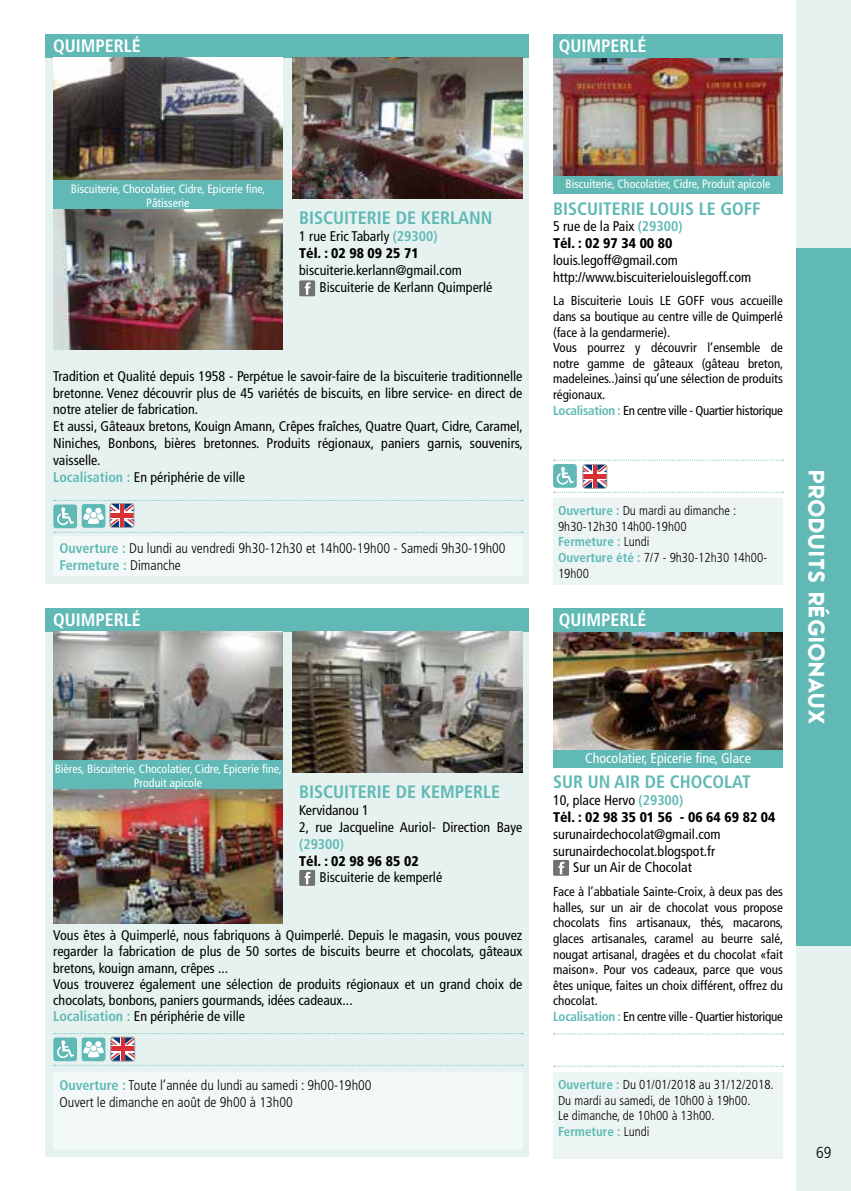
<style>
.page{position:relative;width:851px;height:1191px;background:#fff}
.page>*{position:absolute;margin:0;border:0;box-sizing:border-box;transform-origin:0 0}
.t1{font:900 22px "Zeronero";letter-spacing:.03em;color:#fff}
.t2{font:700 condensed 18px "Frutiger";color:#60b9b5}
.t3{font:700 condensed 18px "Frutiger";color:#fff}
.t4{font:300 condensed 16px "Frutiger";color:#000}
.t5{font:condensed 14px/16.8px "Frutiger";color:#000}
.t6{font:300 condensed 14px/16.8px "Frutiger";color:#000}
.t7{font:900 condensed 14px/16.8px "Frutiger";color:#000}
.t8{font:condensed 14px "Frutiger";color:#fff}
.t9{font:700 condensed 14px "Frutiger";color:#60b9b5}
.t10{font:condensed 13px/15.6px "Frutiger";color:#000}
.t11{font:300 condensed 13px/15.6px "Frutiger";color:#000}
.t12{font:condensed 12px/14.4px "Frutiger";color:#fff;text-align:center}
.s1{font-weight:700;color:#60b9b5}
.s2{font-weight:900}
.s3{font-weight:400}
</style>
<div class="page">
<div style="left:796px;top:0;width:54px;height:1191px;background:#e6f2f0"></div>
<div style="left:796px;top:248px;width:54px;height:698px;background:#60b9b5"></div>
<div style="left:45px;top:39px;width:484px;height:545px;background:#e6f2f0"></div>
<div style="left:53px;top:536px;width:469px;height:39px;background:#f3f9f8"></div>
<div style="left:45px;top:34px;width:484px;height:24px;background:#60b9b5"></div>
<img style="left:53px;top:58px;width:230px;height:123px">
<img style="left:53px;top:209px;width:230px;height:140px">
<img style="left:292px;top:58px;width:230px;height:140px">
<div style="left:299px;top:280px;width:16px;height:16px;background:#707172"></div>
<svg style="left:304px;top:282px;width:6px;height:13px"></svg>
<img style="left:553px;top:58px;width:229px;height:118px">
<div style="left:553px;top:176px;width:229px;height:18px;background:#60b9b5"></div>
<div style="left:553px;top:34px;width:229px;height:24px;background:#60b9b5"></div>
<div style="left:553px;top:498px;width:229px;height:86px;background:#ecf5f4"></div>
<svg style="left:553px;top:459px;width:230px;height:34px"></svg>
<div style="left:45px;top:613px;width:484px;height:544px;background:#e6f2f0"></div>
<div style="left:53px;top:1072px;width:469px;height:77px;background:#f3f9f8"></div>
<div style="left:45px;top:608px;width:484px;height:23px;background:#60b9b5"></div>
<img style="left:53px;top:631px;width:230px;height:129px">
<img style="left:53px;top:789px;width:230px;height:134px">
<img style="left:292px;top:631px;width:230px;height:141px">
<div style="left:299px;top:870px;width:16px;height:16px;background:#707172"></div>
<svg style="left:304px;top:872px;width:6px;height:12px"></svg>
<svg style="left:53px;top:1037px;width:24px;height:24px"></svg>
<img style="left:553px;top:631px;width:229px;height:118px">
<div style="left:553px;top:749px;width:229px;height:18px;background:#60b9b5"></div>
<div style="left:553px;top:608px;width:229px;height:23px;background:#60b9b5"></div>
<div style="left:553px;top:1072px;width:229px;height:86px;background:#ecf5f4"></div>
<svg style="left:553px;top:1033px;width:230px;height:1px"></svg>
<svg style="left:553px;top:1065px;width:230px;height:1px"></svg>
<div style="left:553px;top:860px;width:16px;height:15px;background:#707172"></div>
<svg style="left:558px;top:861px;width:6px;height:13px"></svg>
<svg style="left:53px;top:504px;width:24px;height:24px"></svg>
<div style="left:53px;top:181px;width:230px;height:28px;background:#60b9b5"></div>
<div style="left:53px;top:760px;width:230px;height:29px;background:#60b9b5"></div>
<svg style="left:54px;top:500px;width:469px;height:33px"></svg>
<svg style="left:54px;top:1033px;width:469px;height:32px"></svg>
<p class="t3" style="left:53px;top:35px;width:89px">QUIMPERLÉ</p>
<p class="t3" style="left:558px;top:35px;width:89px">QUIMPERLÉ</p>
<p class="t12" style="left:71px;top:181px;width:196px">Biscuiterie, Chocolatier, Cidre, Epicerie fine,<br>Pâtisserie</p>
<p class="t2" style="left:299px;top:207px;width:195px">BISCUITERIE DE KERLANN</p>
<p class="t5" style="left:299px;top:228px;width:140px">1 rue Eric Tabarly <span class="s1">(29300)<br></span><span class="s2">Tél. : 02 98 09 25 71</span></p>
<p class="t5" style="left:319px;top:261px;width:174px;text-indent:-20px">biscuiterie.kerlann@gmail.com<br>Biscuiterie de Kerlann Quimperlé</p>
<p class="t5" style="left:53px;top:367px;width:471px">Tradition et Qualité depuis 1958 - Perpétue le savoir-faire de la biscuiterie traditionnelle bretonne. Venez découvrir plus de 45 variétés de biscuits, en libre service- en direct de notre atelier de fabrication.<br>Et aussi, Gâteaux bretons, Kouign Amann, Crêpes fraîches, Quatre Quart, Cidre, Caramel, Niniches, Bonbons, bières bretonnes. Produits régionaux, paniers garnis, souvenirs, vaisselle.<br><span class="s1">Localisation :</span> En périphérie de ville</p>
<p class="t6" style="left:60px;top:540px;width:447px"><span class="s1">Ouverture :</span> Du lundi au vendredi 9h30-12h30 et 14h00-19h00 - Samedi 9h30-19h00<br><span class="s1">Fermeture :</span> Dimanche</p>
<p class="t3" style="left:53px;top:609px;width:89px">QUIMPERLÉ</p>
<p class="t12" style="left:55px;top:761px;width:228px">Bières, Biscuiterie, Chocolatier, Cidre, Epicerie fine,<br>Produit apicole</p>
<p class="t2" style="left:299px;top:781px;width:202px">BISCUITERIE DE KEMPERLE</p>
<p class="t5" style="left:299px;top:802px;width:225px">Kervidanou 1<br>2, rue Jacqueline Auriol- Direction Baye</p>
<p class="t9" style="left:299px;top:835px;width:46px">(29300)</p>
<p class="t7" style="left:299px;top:852px;width:121px">Tél. : 02 98 96 85 02</p>
<p class="t5" style="left:319px;top:869px;width:124px">Biscuiterie de kemperlé</p>
<p class="t5" style="left:53px;top:927px;width:470px;line-height:16px">Vous êtes à Quimperlé, nous fabriquons à Quimperlé. Depuis le magasin, vous pouvez regarder la fabrication de plus de 50 sortes de biscuits beurre et chocolats, gâteaux bretons, kouign amann, crêpes ...<br>Vous trouverez également une sélection de produits régionaux et un grand choix de chocolats, bonbons, paniers gourmands, idées cadeaux...<br><span class="s1">Localisation :</span> En périphérie de ville</p>
<p class="t6" style="left:60px;top:1076px;width:313px"><span class="s1">Ouverture :</span> Toute l’année du lundi au samedi : 9h00-19h00<br>Ouvert le dimanche en août de 9h00 à 13h00</p>
<p class="t12" style="left:565px;top:176px;width:206px">Biscuiterie, Chocolatier, Cidre, Produit apicole</p>
<p class="t2" style="left:553px;top:198px;width:209px">BISCUITERIE LOUIS LE GOFF</p>
<p class="t7" style="left:553px;top:218px;width:131px"><span class="s3">5 rue de la Paix</span> <span class="s1">(29300)<br></span>Tél. : 02 97 34 00 80</p>
<p class="t5" style="left:553px;top:252px;width:199px">louis.legoff@gmail.com http://www.biscuiterielouislegoff.com</p>
<p class="t10" style="left:553px;top:293px;width:232px">La Biscuiterie Louis LE GOFF vous accueille dans sa boutique au centre ville de Quimperlé (face à la gendarmerie).<br>Vous pourrez y découvrir l’ensemble de notre gamme de gâteaux (gâteau breton, madeleines..)ainsi qu’une sélection de produits régionaux.<br><span class="s1">Localisation :</span> En centre ville - Quartier historique</p>
<p class="t11" style="left:558px;top:503px;width:211px"><span class="s1">Ouverture :</span> Du mardi au dimanche :<br>9h30-12h30 14h00-19h00<br><span class="s1">Fermeture :</span> Lundi<br><span class="s1">Ouverture été :</span> 7/7 - 9h30-12h30 14h00-<br>19h00</p>
<p class="t3" style="left:558px;top:609px;width:89px">QUIMPERLÉ</p>
<p class="t8" style="left:585px;top:750px;width:167px">Chocolatier, Epicerie fine, Glace</p>
<p class="t2" style="left:553px;top:771px;width:199px">SUR UN AIR DE CHOCOLAT</p>
<p class="t7" style="left:553px;top:792px;width:224px"><span class="s3">10, place Hervo</span> <span class="s1">(29300)<br></span>Tél. : 02 98 35 01 56 - 06 64 69 82 04</p>
<p class="t5" style="left:553px;top:825px;width:169px">surunairdechocolat@gmail.com</p>
<p class="t5" style="left:553px;top:842px;width:164px">surunairdechocolat.blogspot.fr</p>
<p class="t5" style="left:573px;top:859px;width:120px">Sur un Air de Chocolat</p>
<p class="t10" style="left:553px;top:884px;width:232px">Face à l’abbatiale Sainte-Croix, à deux pas des halles, sur un air de chocolat vous propose chocolats fins artisanaux, thés, macarons, glaces artisanales, caramel au beurre salé, nougat artisanal, dragées et du chocolat «fait maison». Pour vos cadeaux, parce que vous êtes unique, faites un choix différent, offrez du chocolat.<br><span class="s1">Localisation :</span> En centre ville - Quartier historique</p>
<p class="t11" style="left:558px;top:1077px;width:217px"><span class="s1">Ouverture :</span> Du 01/01/2018 au 31/12/2018.<br>Du mardi au samedi, de 10h00 à 19h00.<br>Le dimanche, de 10h00 à 13h00.<br><span class="s1">Fermeture :</span> Lundi</p>
<h1 class="t1" style="left:830px;top:470px;width:256px;rotate:90deg">PRODUITS RÉGIONAUX</h1>
<p class="t4" style="left:816px;top:1143px;width:17px">69</p>
</div>
